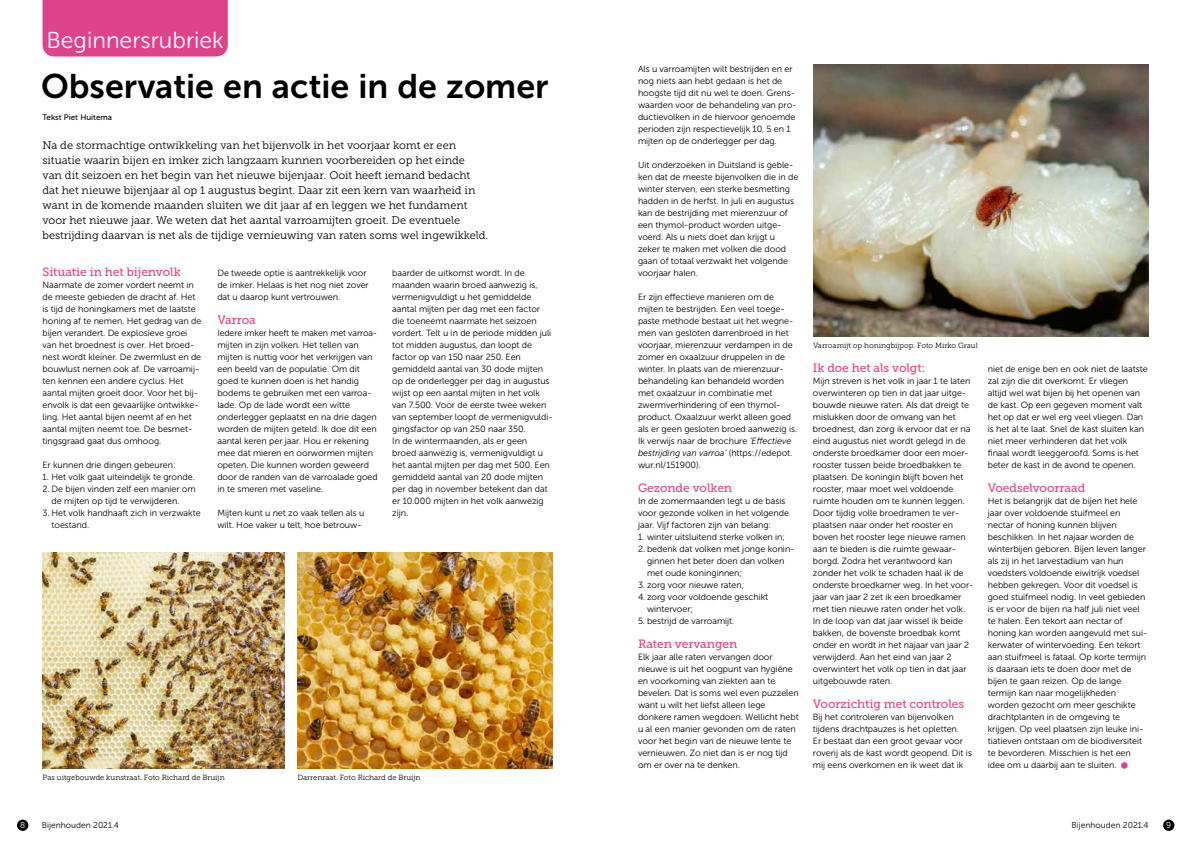
<style>
.page{position:relative;width:1191px;height:842px;background:#fff}
.page>*{position:absolute;margin:0;border:0;box-sizing:border-box;transform-origin:0 0}
.t1{font:34px "Museo Sans 700";color:#000}
.t2{font:23px "Museo Sans 300";color:#fff}
.t3{font:12px "Museo Slab 500";letter-spacing:-.005em;color:#de438a}
.t4{font:11px/15px "Museo Slab 300";letter-spacing:-.005em;color:#000}
.t5{font:9px/12px "Museo Sans 300";letter-spacing:-.005em;color:#000}
.t6{font:8.5px "Museo Sans 300";color:#000}
.t7{font:8.5px "Museo Sans 300";color:#fff}
.t8{font:8px "Museo Sans 500";color:#000}
.t9{font:7.5px "Museo Slab 300";color:#000}
.s1{font-style:italic}
</style>
<div class="page">
<div style="left:43px;top:0;width:185px;height:57px;background:#de438a"></div>
<svg style="left:1121px;top:762px;width:6px;height:7px"></svg>
<img style="left:43px;top:552px;width:241px;height:216px">
<img style="left:813px;top:64px;width:335px;height:272px">
<img style="left:297px;top:552px;width:256px;height:216px">
<div style="left:1163px;top:819px;width:11px;height:12px;background:#000;border-radius:50%"></div>
<div style="left:17px;top:819px;width:11px;height:12px;background:#000;border-radius:50%"></div>
<h2 class="t2" style="left:46px;top:28px;width:179px">Beginnersrubriek</h2>
<h1 class="t1" style="left:41px;top:67px;width:509px">Observatie en actie in de zomer</h1>
<p class="t8" style="left:43px;top:113px;width:71px">Tekst Piet Huitema</p>
<p class="t4" style="left:43px;top:137px;width:447px">Na de stormachtige ontwikkeling van het bijenvolk in het voorjaar komt er een situatie waarin bijen en imker zich langzaam kunnen voorbereiden op het einde<br>van dit seizoen en het begin van het nieuwe bijenjaar. Ooit heeft iemand bedacht dat het nieuwe bijenjaar al op 1 augustus begint. Daar zit een kern van waarheid in want in de komende maanden sluiten we dit jaar af en leggen we het fundament voor het nieuwe jaar. We weten dat het aantal varroamijten groeit. De eventuele bestrijding daarvan is net als de tijdige vernieuwing van raten soms wel ingewikkeld.</p>
<h3 class="t3" style="left:43px;top:265px;width:140px">Situatie in het bijenvolk</h3>
<p class="t5" style="left:43px;top:279px;width:160px">Naarmate de zomer vordert neemt in de meeste gebieden de dracht af. Het is tijd de honingkamers met de laatste honing af te nemen. Het gedrag van de bijen verandert. De explosieve groei van het broednest is over. Het broed&shy;nest wordt kleiner. De zwermlust en de bouwlust nemen ook af. De varroamij&shy;ten kennen een andere cyclus. Het aantal mijten groeit door. Voor het bij&shy;envolk is dat een gevaarlijke ontwikke&shy;ling. Het aantal bijen neemt af en het aantal mijten neemt toe. De besmet&shy;tingsgraad gaat dus omhoog.</p>
<p class="t5" style="left:43px;top:459px;width:135px">Er kunnen drie dingen gebeuren:</p>
<p class="t5" style="left:43px;top:471px;width:154px">1. Het volk gaat uiteindelijk te gronde.</p>
<p class="t5" style="left:52px;top:483px;width:146px;text-indent:-9px">2. De bijen vinden zelf een manier om de mijten op tijd te verwijderen.</p>
<p class="t5" style="left:52px;top:507px;width:151px;text-indent:-9px">3. Het volk handhaaft zich in verzwakte toestand.</p>
<p class="t5" style="left:217px;top:267px;width:153px">De tweede optie is aantrekkelijk voor de imker. Helaas is het nog niet zover dat u daarop kunt vertrouwen.</p>
<h3 class="t3" style="left:217px;top:313px;width:40px">Varroa</h3>
<p class="t5" style="left:217px;top:327px;width:162px">Iedere imker heeft te maken met varroa&shy;mijten in zijn volken. Het tellen van mijten is nuttig voor het verkrijgen van een beeld van de populatie. Om dit goed te kunnen doen is het handig bodems te gebruiken met een varroa&shy;lade. Op de lade wordt een witte onderlegger geplaatst en na drie dagen worden de mijten geteld. Ik doe dit een aantal keren per jaar. Hou er rekening mee dat mieren en oorwormen mijten opeten. Die kunnen worden geweerd door de randen van de varroalade goed in te smeren met vaseline.</p>
<p class="t5" style="left:217px;top:507px;width:148px">Mijten kunt u net zo vaak tellen als u wilt. Hoe vaker u telt, hoe betrouw-</p>
<p class="t5" style="left:392px;top:267px;width:162px">baarder de uitkomst wordt. In de maanden waarin broed aanwezig is, vermenigvuldigt u het gemiddelde aantal mijten per dag met een factor die toeneemt naarmate het seizoen vordert. Telt u in de periode midden juli tot midden augustus, dan loopt de factor op van 150 naar 250. Een gemiddeld aantal van 30 dode mijten op de onderlegger per dag in augustus wijst op een aantal mijten in het volk van 7.500. Voor de eerste twee weken van september loopt de vermenigvuldi&shy;gingsfactor op van 250 naar 350.<br>In de wintermaanden, als er geen broed aanwezig is, vermenigvuldigt u het aantal mijten per dag met 500. Een gemiddeld aantal van 20 dode mijten per dag in november betekent dan dat er 10.000 mijten in het volk aanwezig zijn.</p>
<p class="t9" style="left:43px;top:773px;width:184px">Pas uitgebouwde kunstraat. Foto Richard de Bruijn</p>
<p class="t9" style="left:297px;top:773px;width:125px">Darrenraat. Foto Richard de Bruijn</p>
<p class="t5" style="left:638px;top:63px;width:160px">Als u varroamijten wilt bestrijden en er nog niets aan hebt gedaan is het de hoogste tijd dit nu wel te doen. Grens&shy;waarden voor de behandeling van pro&shy;ductievolken in de hiervoor genoemde perioden zijn respectievelijk 10, 5 en 1 mijten op de onderlegger per dag.</p>
<p class="t5" style="left:638px;top:159px;width:162px">Uit onderzoeken in Duitsland is geble&shy;ken dat de meeste bijenvolken die in de winter sterven, een sterke besmetting hadden in de herfst. In juli en augustus kan de bestrijding met mierenzuur of een thymol-product worden uitge&shy;voerd. Als u niets doet dan krijgt u zeker te maken met volken die dood gaan of totaal verzwakt het volgende voorjaar halen.</p>
<p class="t5" style="left:638px;top:291px;width:161px">Er zijn effectieve manieren om de mijten te bestrijden. Een veel toege&shy;paste methode bestaat uit het wegne&shy;men van gesloten darrenbroed in het voorjaar, mierenzuur verdampen in de zomer en oxaalzuur druppelen in de winter. In plaats van de mierenzuur&shy;behandeling kan behandeld worden met oxaalzuur in combinatie met zwermverhindering of een thymol&shy;product. Oxaalzuur werkt alleen goed als er geen gesloten broed aanwezig is.<br>Ik verwijs naar de brochure <span class="s1">‘Effectieve bestrijding van varroa’</span> (https://edepot. wur.nl/151900).</p>
<h3 class="t3" style="left:638px;top:481px;width:96px">Gezonde volken</h3>
<p class="t5" style="left:638px;top:495px;width:153px">In de zomermaanden legt u de basis voor gezonde volken in het volgende jaar. Vijf factoren zijn van belang:</p>
<p class="t5" style="left:638px;top:531px;width:149px">1. winter uitsluitend sterke volken in;</p>
<p class="t5" style="left:647px;top:543px;width:149px;text-indent:-9px">2. bedenk dat volken met jonge konin&shy;ginnen het beter doen dan volken met oude koninginnen;</p>
<p class="t5" style="left:638px;top:579px;width:108px">3. zorg voor nieuwe raten;</p>
<p class="t5" style="left:647px;top:591px;width:123px;text-indent:-9px">4. zorg voor voldoende geschikt wintervoer;</p>
<p class="t5" style="left:638px;top:615px;width:98px">5. bestrijd de varroamijt.</p>
<h3 class="t3" style="left:638px;top:637px;width:101px">Raten vervangen</h3>
<p class="t5" style="left:638px;top:651px;width:162px">Elk jaar alle raten vervangen door nieuwe is uit het oogpunt van hygiëne en voorkoming van ziekten aan te bevelen. Dat is soms wel even puzzelen want u wilt het liefst alleen lege donkere ramen wegdoen. Wellicht hebt u al een manier gevonden om de raten voor het begin van de nieuwe lente te vernieuwen. Zo niet dan is er nog tijd om er over na te denken.</p>
<p class="t9" style="left:813px;top:341px;width:166px">Varroamijt op honingbijpop. Foto Mirko Graul</p>
<h3 class="t3" style="left:813px;top:361px;width:114px">Ik doe het als volgt:</h3>
<p class="t5" style="left:813px;top:375px;width:162px">Mijn streven is het volk in jaar 1 te laten overwinteren op tien in dat jaar uitge&shy;bouwde nieuwe raten. Als dat dreigt te mislukken door de omvang van het broednest, dan zorg ik ervoor dat er na eind augustus niet wordt gelegd in de onderste broedkamer door een moer&shy;rooster tussen beide broedbakken te plaatsen. De koningin blijft boven het rooster, maar moet wel voldoende ruimte houden om te kunnen leggen.<br>Door tijdig volle broedramen te ver&shy;plaatsen naar onder het rooster en boven het rooster lege nieuwe ramen aan te bieden is die ruimte gewaar&shy;borgd. Zodra het verantwoord kan zonder het volk te schaden haal ik de onderste broedkamer weg. In het voor&shy;jaar van jaar 2 zet ik een broedkamer met tien nieuwe raten onder het volk.<br>In de loop van dat jaar wissel ik beide bakken, de bovenste broedbak komt onder en wordt in het najaar van jaar 2 verwijderd. Aan het eind van jaar 2 overwintert het volk op tien in dat jaar uitgebouwde raten.</p>
<h3 class="t3" style="left:813px;top:697px;width:153px">Voorzichtig met controles</h3>
<p class="t5" style="left:813px;top:711px;width:161px">Bij het controleren van bijenvolken tijdens drachtpauzes is het opletten.<br>Er bestaat dan een groot gevaar voor roverij als de kast wordt geopend. Dit is mij eens overkomen en ik weet dat ik</p>
<p class="t5" style="left:987px;top:363px;width:161px">niet de enige ben en ook niet de laatste zal zijn die dit overkomt. Er vliegen altijd wel wat bijen bij het openen van de kast. Op een gegeven moment valt het op dat er wel erg veel vliegen. Dan is het al te laat. Snel de kast sluiten kan niet meer verhinderen dat het volk finaal wordt leeggeroofd. Soms is het beter de kast in de avond te openen.</p>
<h3 class="t3" style="left:987px;top:481px;width:99px">Voedselvoorraad</h3>
<p class="t5" style="left:987px;top:495px;width:161px">Het is belangrijk dat de bijen het hele jaar over voldoende stuifmeel en nectar of honing kunnen blijven beschikken. In het najaar worden de winterbijen geboren. Bijen leven langer als zij in het larvestadium van hun voedsters voldoende eiwitrijk voedsel hebben gekregen. Voor dit voedsel is goed stuifmeel nodig. In veel gebieden is er voor de bijen na half juli niet veel te halen. Een tekort aan nectar of honing kan worden aangevuld met sui&shy;kerwater of wintervoeding. Een tekort aan stuifmeel is fataal. Op korte termijn is daaraan iets te doen door met de bijen te gaan reizen. Op de lange termijn kan naar mogelijkheden worden gezocht om meer geschikte drachtplanten in de omgeving te krijgen. Op veel plaatsen zijn leuke ini&shy;tiatieven ontstaan om de biodiversiteit te bevorderen. Misschien is het een idee om u daarbij aan te sluiten.</p>
<p class="t7" style="left:20px;top:820px;width:7px">8</p>
<p class="t6" style="left:42px;top:820px;width:78px">Bijenhouden 2021.4</p>
<p class="t6" style="left:1071px;top:820px;width:78px">Bijenhouden 2021.4</p>
<p class="t7" style="left:1166px;top:820px;width:7px">9</p>
</div>
